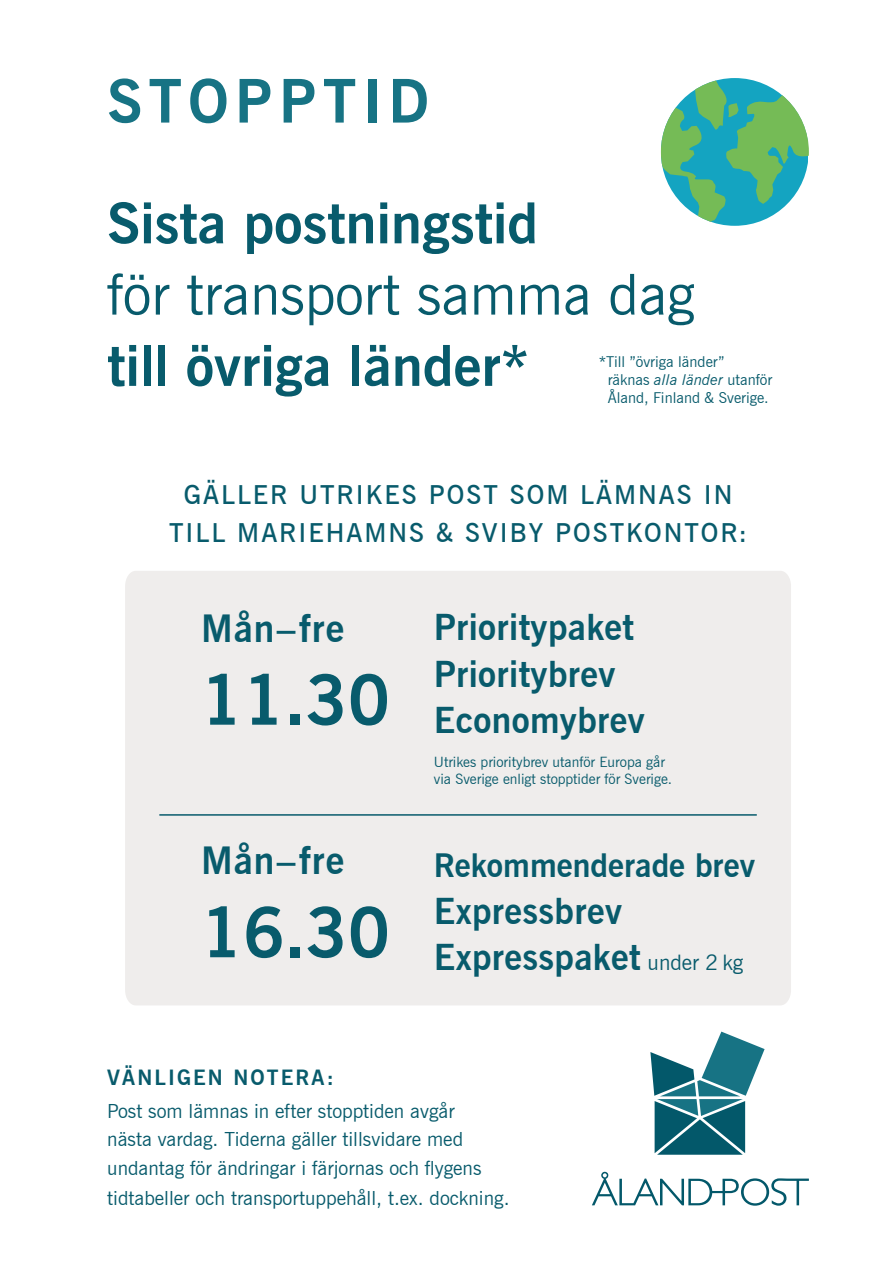
<style>
.page{position:relative;width:893px;height:1263px;background:#fff}
.page>*{position:absolute;margin:0;border:0;box-sizing:border-box;transform-origin:0 0}
.t1{font:700 69.3px "News Gothic BT";color:#085b6c}
.t2{font:700 60px "News Gothic BT";letter-spacing:.1em;color:#177384}
.t3{font:700 56.25px/71.2px "News Gothic BT";color:#085b6c}
.t4{font:700 37.5px "News Gothic BT";letter-spacing:.025em;color:#085b6c}
.t5{font:700 35.7px/46.3px "News Gothic BT";letter-spacing:.01em;color:#085b6c}
.t6{font:700 32.25px "News Gothic BT";color:#085b6c}
.t7{font:600 26.25px/37.5px "News Gothic BT";letter-spacing:.075em;color:#085b6c;text-align:center}
.t8{font:700 21px "News Gothic BT";letter-spacing:.1em;color:#085b6c}
.t9{font:19.5px/29px "News Gothic BT";color:#085b6c}
.t10{font:15px/18px "News Gothic BT";color:#085b6c}
.t11{font:14.25px/17.1px "News Gothic BT";color:#085b6c}
.s1{font-weight:400}
.s2{font-style:italic}
.s3{font-weight:400;font-size:21.3px}
</style>
<div class="page">
<svg style="left:592px;top:1171px;width:217px;height:35px"></svg>
<svg style="left:650px;top:1031px;width:115px;height:124px"></svg>
<svg style="left:661px;top:79px;width:148px;height:147px"></svg>
<div style="left:125px;top:571px;width:666px;height:434px;background:#efedec"></div>
<hr style="left:159px;top:814px;width:598px;height:2px;background:#085b6c">
<p class="t2" style="left:107px;top:65px;width:323px">STOPPTID</p>
<p class="t3" style="left:107px;top:187px;width:589px">Sista postningstid<br><span class="s1">för transport samma dag </span>till övriga länder*</p>
<p class="t10" style="left:608px;top:353px;width:166px;text-indent:-9px">*Till ”övriga länder”<br>räknas <span class="s2">alla länder</span> utanför<br>Åland, Finland &amp; Sverige.</p>
<p class="t7" style="left:169px;top:476px;width:580px">GÄLLER UTRIKES POST SOM LÄMNAS IN<br>TILL MARIEHAMNS &amp; SVIBY POSTKONTOR:</p>
<p class="t4" style="left:201px;top:605px;width:145px">Mån–fre</p>
<p class="t1" style="left:201px;top:658px;width:190px">11.30</p>
<p class="t4" style="left:201px;top:838px;width:145px">Mån–fre</p>
<p class="t1" style="left:201px;top:890px;width:190px">16.30</p>
<p class="t5" style="left:434px;top:604px;width:212px">Prioritypaket<br>Prioritybrev<br>Economybrev</p>
<p class="t11" style="left:434px;top:753px;width:240px">Utrikes prioritybrev utanför Europa går via Sverige enligt stopptider för Sverige.</p>
<p class="t6" style="left:434px;top:846px;width:323px">Rekommenderade brev</p>
<p class="t5" style="left:434px;top:887px;width:311px">Expressbrev<br>Expresspaket <span class="s3">under 2 kg</span></p>
<p class="t8" style="left:107px;top:1064px;width:228px">VÄNLIGEN NOTERA:</p>
<p class="t9" style="left:107px;top:1096px;width:404px">Post som lämnas in efter stopptiden avgår<br>nästa vardag. Tiderna gäller tillsvidare med undantag för ändringar i färjornas och flygens tidtabeller och transportuppehåll, t.ex. dockning.</p>
</div>
